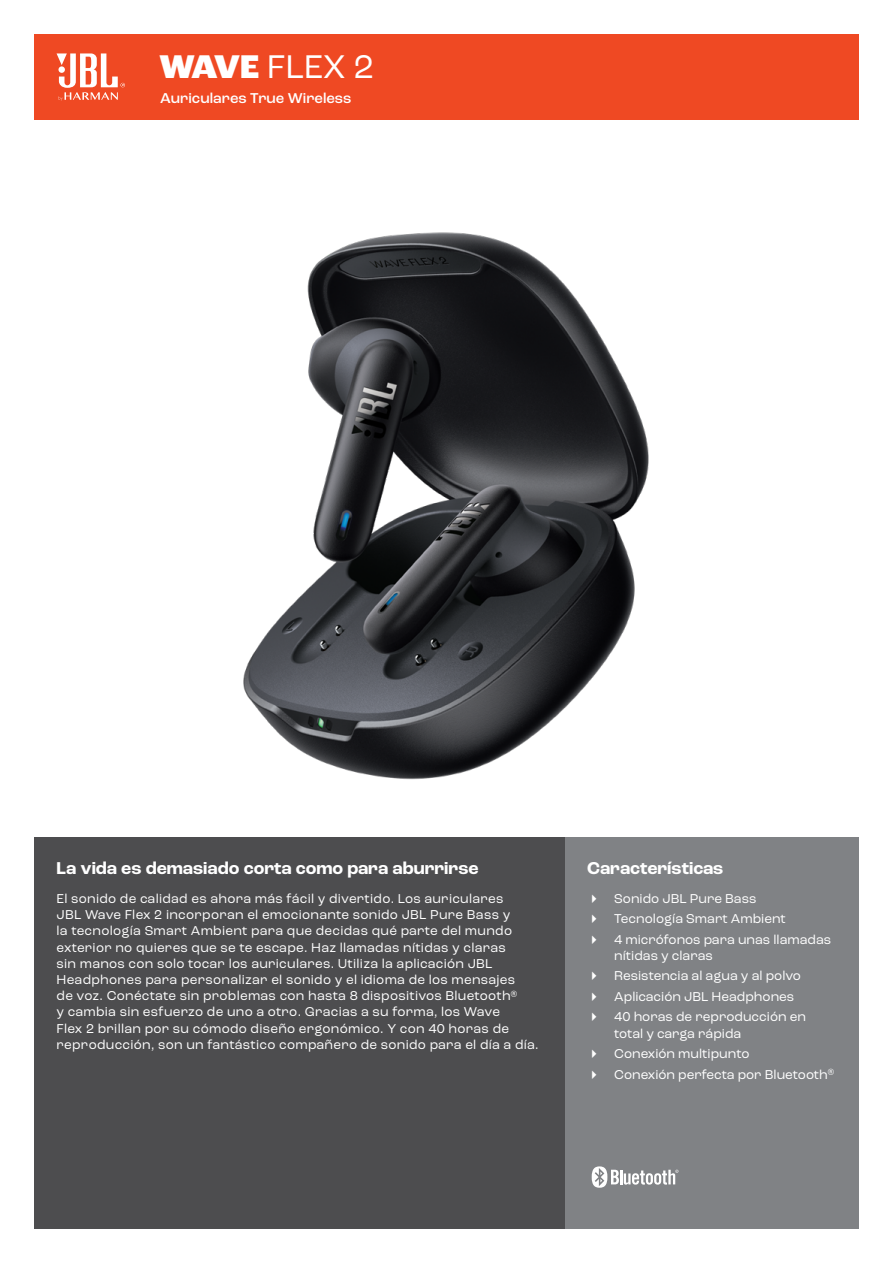
<style>
.page{position:relative;width:893px;height:1263px;background:#fff}
.page>*{position:absolute;margin:0;border:0;box-sizing:border-box;transform-origin:0 0}
.t1{font:34.5px "Roc Grotesk";color:#fff}
.t2{font:700 18px "Roc Grotesk";color:#fff}
.t3{font:500 15px "Roc Grotesk";color:#fff}
.t4{font:13.5px/16.2px "Roc Grotesk";letter-spacing:.02em;color:#fff}
.t5{font:13.5px/20.4px "Roc Grotesk";color:#fff}
.s1{font-weight:800}
</style>
<div class="page">
<img style="left:141px;top:232px;width:621px;height:606px">
<div style="left:565px;top:838px;width:294px;height:391px;background:#808285"></div>
<div style="left:34px;top:838px;width:531px;height:391px;background:#4d4d4f"></div>
<div style="left:34px;top:34px;width:825px;height:85px;background:#ef4923"></div>
<svg style="left:57px;top:53px;width:68px;height:48px"></svg>
<svg style="left:592px;top:1166px;width:86px;height:22px"></svg>
<h1 class="t1" style="left:159px;top:46px;width:216px"><span class="s1">WAVE</span> FLEX 2</h1>
<p class="t3" style="left:160px;top:89px;width:193px">Auriculares True Wireless</p>
<h2 class="t2" style="left:57px;top:857px;width:423px">La vida es demasiado corta como para aburrirse</h2>
<p class="t4" style="left:57px;top:890px;width:484px">El sonido de calidad es ahora más fácil y divertido. Los auriculares<br>JBL Wave Flex 2 incorporan el emocionante sonido JBL Pure Bass y<br>la tecnología Smart Ambient para que decidas qué parte del mundo exterior no quieres que se te escape. Haz llamadas nítidas y claras<br>sin manos con solo tocar los auriculares. Utiliza la aplicación JBL Headphones para personalizar el sonido y el idioma de los mensajes<br>de voz. Conéctate sin problemas con hasta 8 dispositivos Bluetooth<sup>®<br></sup>y cambia sin esfuerzo de uno a otro. Gracias a su forma, los Wave<br>Flex 2 brillan por su cómodo diseño ergonómico. Y con 40 horas de reproducción, son un fantástico compañero de sonido para el día a día.</p>
<h2 class="t2" style="left:587px;top:857px;width:138px">Características</h2>
<p class="t5" style="left:614px;top:888px;width:219px">Sonido JBL Pure Bass<br>Tecnología Smart Ambient<br>4 micrófonos para unas llamadas</p>
<p class="t5" style="left:614px;top:945px;width:193px">nítidas y claras<br>Resistencia al agua y al polvo<br>Aplicación JBL Headphones<br>40 horas de reproducción en</p>
<p class="t5" style="left:614px;top:1023px;width:221px">total y carga rápida<br>Conexión multipunto<br>Conexión perfecta por Bluetooth<sup>®</sup></p>
</div>
